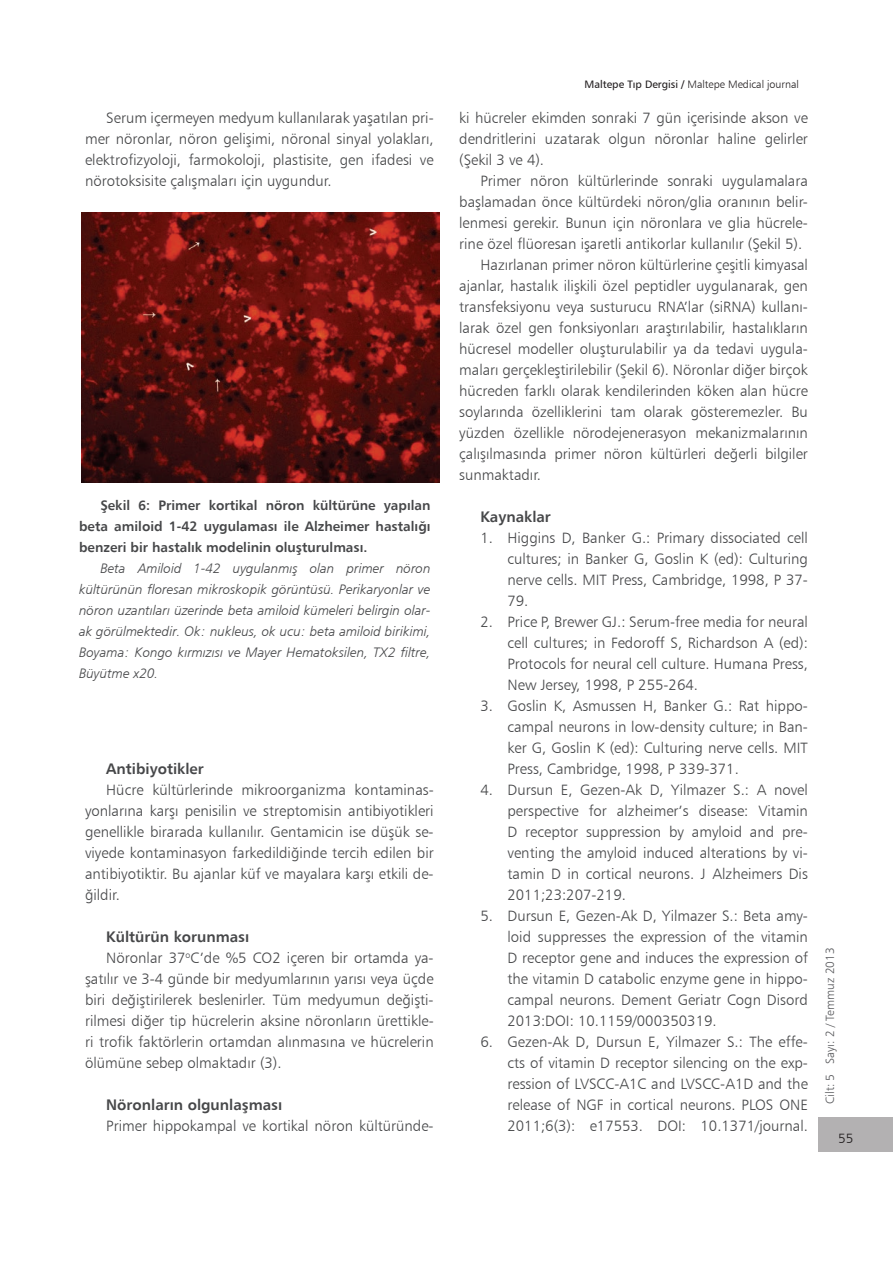
<style>
.page{position:relative;width:893px;height:1263px;background:#fff}
.page>*{position:absolute;margin:0;border:0;box-sizing:border-box;transform-origin:0 0}
.t1{font:15px/21px "Humanist 777 BT Light B";color:#464749;text-align:justify}
.t2{font:15px "Humanist 777 BT Bold B";color:#464749}
.t3{font:13.5px/21px "Humanist 777 BT Light Italic B";color:#464749;text-align:justify}
.t4{font:13.5px/21px "Humanist 777 BT Bold B";color:#464749;text-align:justify}
.t5{font:13.5px "Humanist 777 BT Light B";color:#231f20}
.t6{font:12px "Humanist 777 BT Light B";color:#5a5b5e}
.t7{font:10.8px "Humanist 777 BT Light B";color:#231f20}
.s1{font-family:"Humanist 777 BT Roman B"}
.s2{font-family:"Humanist 777 BT Bold B"}
</style>
<div class="page">
<div style="left:818px;top:1117px;width:75px;height:35px;background:#b3b1b2"></div>
<img style="left:82px;top:213px;width:358px;height:270px">
<p class="t1" style="left:85px;top:107px;width:350px;text-indent:21px">Serum içermeyen medyum kullanılarak yaşatılan pri&shy;mer nöronlar, nöron gelişimi, nöronal sinyal yolakları, elektrofizyoloji, farmokoloji, plastisite, gen ifadesi ve nörotoksisite çalışmaları için uygundur.</p>
<p class="t4" style="left:79px;top:495px;width:353px;text-indent:21px">Şekil 6: Primer kortikal nöron kültürüne yapılan beta amiloid 1-42 uygulaması ile Alzheimer hastalığı benzeri bir hastalık modelinin oluşturulması.</p>
<p class="t3" style="left:79px;top:558px;width:353px;text-indent:21px">Beta Amiloid 1-42 uygulanmış olan primer nöron kültürünün floresan mikroskopik görüntüsü. Perikaryonlar ve nöron uzantıları üzerinde beta amiloid kümeleri belirgin olar&shy;ak görülmektedir. Ok: nukleus, ok ucu: beta amiloid birikimi, Boyama: Kongo kırmızısı ve Mayer Hematoksilen, TX2 filtre, Büyütme x20.</p>
<p class="t2" style="left:106px;top:759px;width:99px">Antibiyotikler</p>
<p class="t1" style="left:85px;top:779px;width:350px;text-indent:21px">Hücre kültürlerinde mikroorganizma kontaminas&shy;yonlarına karşı penisilin ve streptomisin antibiyotikleri genellikle birarada kullanılır. Gentamicin ise düşük se&shy;viyede kontaminasyon farkedildiğinde tercih edilen bir antibiyotiktir. Bu ajanlar küf ve mayalara karşı etkili de&shy;ğildir.</p>
<p class="t2" style="left:106px;top:927px;width:144px">Kültürün korunması</p>
<p class="t1" style="left:85px;top:947px;width:350px;text-indent:21px">Nöronlar 37<sup>o</sup>C’de %5 CO2 içeren bir ortamda ya&shy;şatılır ve 3-4 günde bir medyumlarının yarısı veya üçde biri değiştirilerek beslenirler. Tüm medyumun değişti&shy;rilmesi diğer tip hücrelerin aksine nöronların ürettikle&shy;ri trofik faktörlerin ortamdan alınmasına ve hücrelerin ölümüne sebep olmaktadır (3).</p>
<p class="t2" style="left:106px;top:1095px;width:177px">Nöronların olgunlaşması</p>
<p class="t1" style="left:106px;top:1115px;width:329px">Primer hippokampal ve kortikal nöron kültüründe-</p>
<p class="t7" style="left:584px;top:78px;width:216px"><span class="s1">Maltepe Tıp Dergisi</span> <span class="s2">/</span> Maltepe Medical journal</p>
<p class="t1" style="left:459px;top:107px;width:350px">ki hücreler ekimden sonraki 7 gün içerisinde akson ve dendritlerini uzatarak olgun nöronlar haline gelirler (Şekil 3 ve 4).</p>
<p class="t1" style="left:480px;top:170px;width:329px">Primer nöron kültürlerinde sonraki uygulamalara</p>
<p class="t1" style="left:459px;top:191px;width:350px">başlamadan önce kültürdeki nöron/glia oranının belir-</p>
<p class="t1" style="left:459px;top:212px;width:350px">lenmesi gerekir. Bunun için nöronlara ve glia hücrele-</p>
<p class="t1" style="left:459px;top:233px;width:344px">rine özel flüoresan işaretli antikorlar kullanılır (Şekil 5).</p>
<p class="t1" style="left:480px;top:254px;width:329px">Hazırlanan primer nöron kültürlerine çeşitli kimyasal</p>
<p class="t1" style="left:459px;top:275px;width:350px">ajanlar, hastalık ilişkili özel peptidler uygulanarak, gen</p>
<p class="t1" style="left:459px;top:296px;width:350px">transfeksiyonu veya susturucu RNA’lar (siRNA) kullanı-</p>
<p class="t1" style="left:459px;top:317px;width:350px">larak özel gen fonksiyonları araştırılabilir, hastalıkların</p>
<p class="t1" style="left:459px;top:338px;width:350px">hücresel modeller oluşturulabilir ya da tedavi uygula-</p>
<p class="t1" style="left:459px;top:359px;width:350px">maları gerçekleştirilebilir (Şekil 6). Nöronlar diğer birçok</p>
<p class="t1" style="left:459px;top:380px;width:350px">hücreden farklı olarak kendilerinden köken alan hücre</p>
<p class="t1" style="left:459px;top:401px;width:350px">soylarında özelliklerini tam olarak gösteremezler. Bu</p>
<p class="t1" style="left:459px;top:422px;width:350px">yüzden özellikle nörodejenerasyon mekanizmalarının</p>
<p class="t1" style="left:459px;top:443px;width:350px">çalışılmasında primer nöron kültürleri değerli bilgiler</p>
<p class="t1" style="left:459px;top:464px;width:83px">sunmaktadır.</p>
<p class="t2" style="left:480px;top:507px;width:72px">Kaynaklar</p>
<p class="t1" style="left:507px;top:527px;width:302px;text-indent:-27px">1. Higgins D, Banker G.: Primary dissociated cell cultures; in Banker G, Goslin K (ed): Culturing nerve cells. MIT Press, Cambridge, 1998, P 37- 79.</p>
<p class="t1" style="left:507px;top:611px;width:302px;text-indent:-27px">2. Price P, Brewer GJ.: Serum-free media for neural cell cultures; in Fedoroff S, Richardson A (ed):<br>Protocols for neural cell culture. Humana Press, New Jersey, 1998, P 255-264.</p>
<p class="t1" style="left:507px;top:695px;width:302px;text-indent:-27px">3. Goslin K, Asmussen H, Banker G.: Rat hippo&shy;campal neurons in low-density culture; in Ban&shy;ker G, Goslin K (ed): Culturing nerve cells. MIT Press, Cambridge, 1998, P 339-371.</p>
<p class="t1" style="left:507px;top:779px;width:302px;text-indent:-27px">4. Dursun E, Gezen-Ak D, Yilmazer S.: A novel perspective for alzheimer’s disease: Vitamin D receptor suppression by amyloid and pre&shy;venting the amyloid induced alterations by vi&shy;tamin D in cortical neurons. J Alzheimers Dis 2011;23:207-219.</p>
<p class="t1" style="left:507px;top:905px;width:302px;text-indent:-27px">5. Dursun E, Gezen-Ak D, Yilmazer S.: Beta amy&shy;loid suppresses the expression of the vitamin D receptor gene and induces the expression of the vitamin D catabolic enzyme gene in hippo&shy;campal neurons. Dement Geriatr Cogn Disord 2013:DOI: 10.1159/000350319.</p>
<p class="t1" style="left:507px;top:1031px;width:302px;text-indent:-27px">6. Gezen-Ak D, Dursun E, Yilmazer S.: The effe&shy;cts of vitamin D receptor silencing on the exp&shy;ression of LVSCC-A1C and LVSCC-A1D and the release of NGF in cortical neurons. PLOS ONE 2011;6(3): e17553. DOI: 10.1371/journal.</p>
<p class="t6" style="left:822px;top:1104px;width:158px;rotate:-90deg">Cilt: 5 Sayı: 2 / Temmuz 2013</p>
<p class="t5" style="left:838px;top:1129px;width:17px">55</p>
</div>
